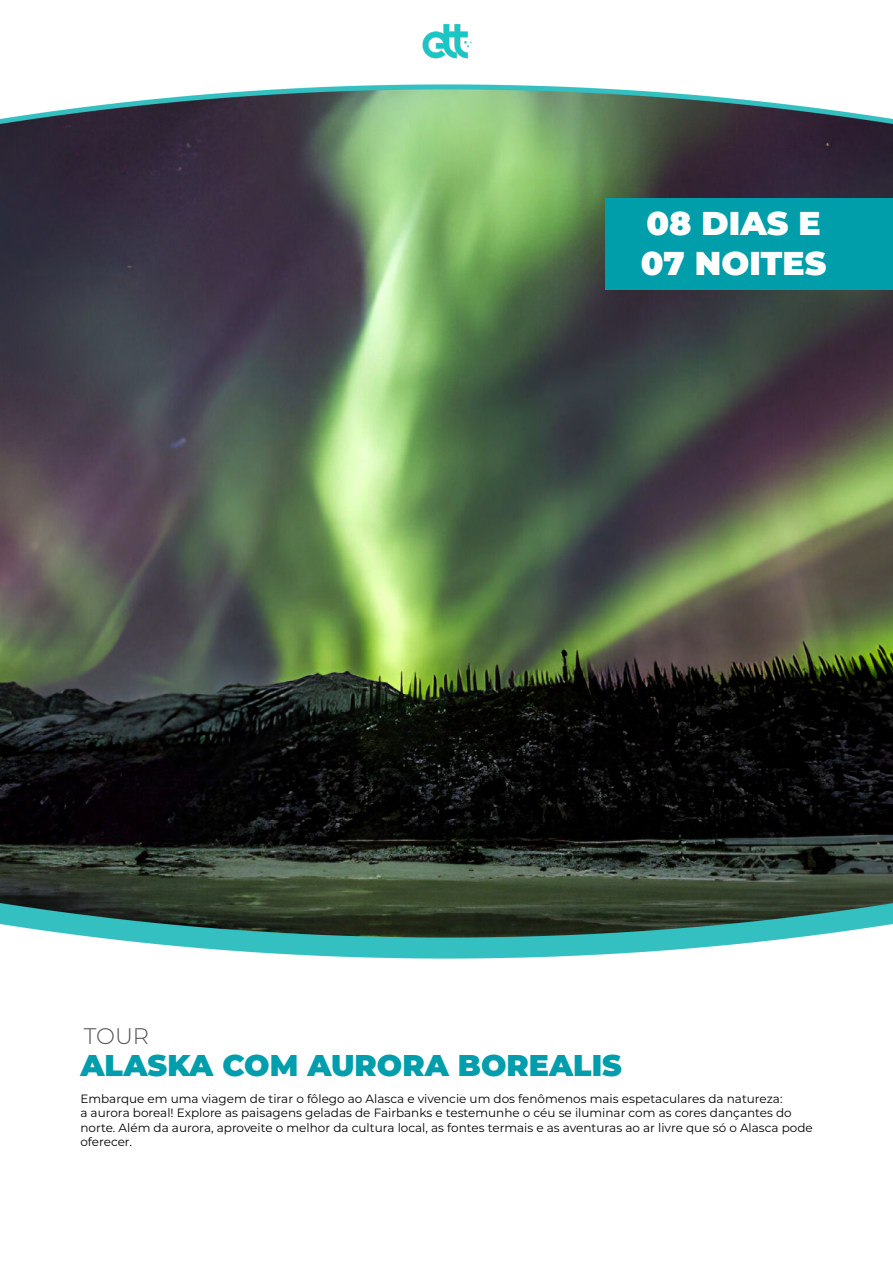
<style>
.page{position:relative;width:893px;height:1263px;background:#fff}
.page>*{position:absolute;margin:0;border:0;box-sizing:border-box;transform-origin:0 0}
.t1{font:900 33px/39.6px "Montserrat";color:#fff}
.t2{font:900 30px "Montserrat";color:#009eac}
.t3{font:300 22.5px "Montserrat";color:#525252}
.t4{font:12px/14.4px "Montserrat";color:#000}
</style>
<div class="page">
<img style="left:0;top:123px;width:893px;height:801px">
<img style="left:0;top:119px;width:893px;height:4px">
<img style="left:0;top:84px;width:893px;height:35px">
<div style="left:606px;top:198px;width:287px;height:92px;background:#009daa"></div>
<img style="left:1px;top:903px;width:892px;height:21px">
<img style="left:0;top:924px;width:893px;height:27px">
<img style="left:422px;top:24px;width:50px;height:35px">
<img style="left:235px;top:951px;width:423px;height:8px">
<h1 class="t1" style="left:641px;top:202px;width:187px">08 DIAS E<br>07 NOITES</h1>
<h3 class="t3" style="left:84px;top:1020px;width:67px">TOUR</h3>
<h2 class="t2" style="left:80px;top:1042px;width:543px">ALASKA COM AURORA BOREALIS</h2>
<p class="t4" style="left:80px;top:1091px;width:734px">Embarque em uma viagem de tirar o fôlego ao Alasca e vivencie um dos fenômenos mais espetaculares da natureza:<br>a aurora boreal! Explore as paisagens geladas de Fairbanks e testemunhe o céu se iluminar com as cores dançantes do norte. Além da aurora, aproveite o melhor da cultura local, as fontes termais e as aventuras ao ar livre que só o Alasca pode oferecer.</p>
</div>
